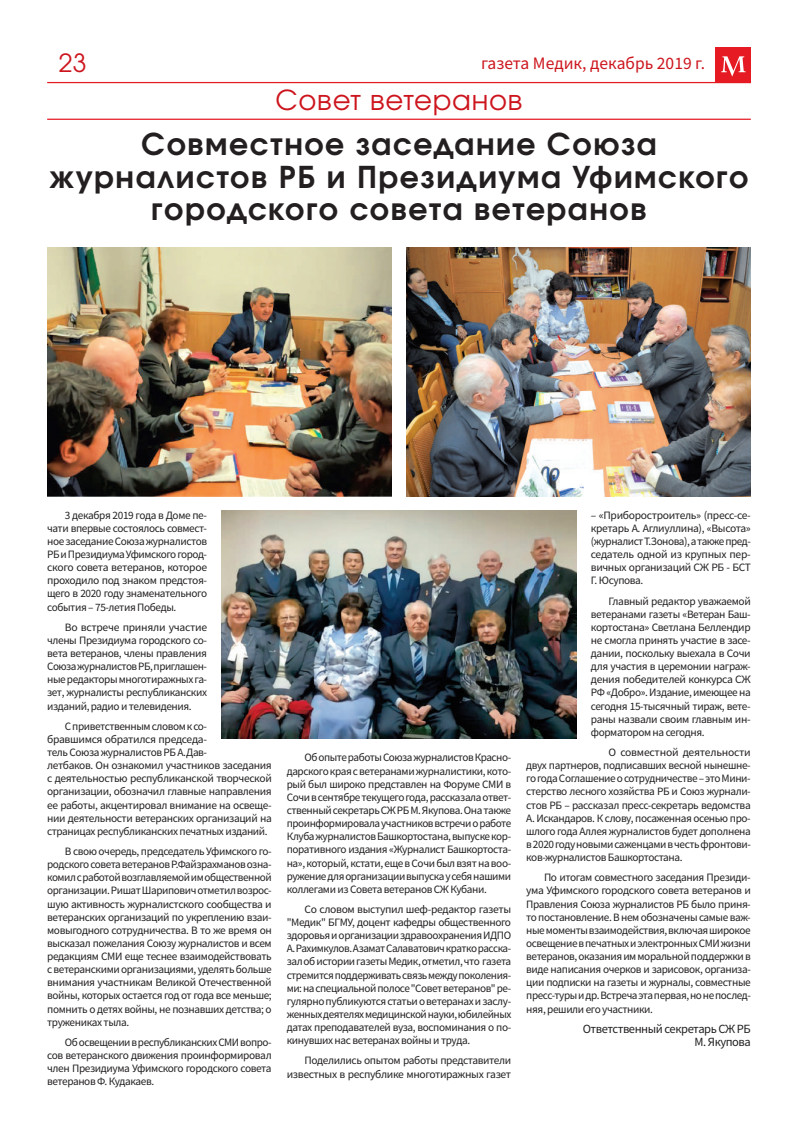
<style>
.page{position:relative;width:798px;height:1134px;background:#fff}
.page>*{position:absolute;margin:0;border:0;box-sizing:border-box;transform-origin:0 0}
.t1{font:700 30px/32.5px "Evolventa";letter-spacing:.05em;color:#231f20;text-align:center}
.t2{font:27.5px "Evolventa";letter-spacing:.025em;color:#cd151d}
.t3{font:25px "Evolventa";color:#cd151d}
.t4{font:17.5px "Source Sans Pro";color:#cd151d}
.t5{font:12.5px/13.1px "Source Sans Pro";letter-spacing:-.035em;color:#231f20;text-align:right}
.t6{font:11.25px/13.1px "Source Sans Pro";letter-spacing:-.035em;color:#231f20;text-align:justify}
</style>
<div class="page">
<div style="left:715px;top:47px;width:35px;height:36px;background:#e51a23"></div>
<svg style="left:721px;top:56px;width:24px;height:21px"></svg>
<hr style="left:47px;top:82px;width:703px;height:1px;background:#e51a23">
<hr style="left:47px;top:119px;width:703px;height:1px;background:#e51a23">
<img style="left:47px;top:247px;width:345px;height:249px">
<img style="left:406px;top:247px;width:344px;height:249px">
<img style="left:221px;top:510px;width:355px;height:229px">
<h3 class="t3" style="left:59px;top:48px;width:29px">23</h3>
<h3 class="t4" style="left:481px;top:52px;width:225px">газета Медик, декабрь 2019 г.</h3>
<h2 class="t2" style="left:275px;top:83px;width:248px">Совет ветеранов</h2>
<h1 class="t1" style="left:50px;top:128px;width:700px">Совместное заседание Союза журналистов РБ и Президиума Уфимского городского совета ветеранов</h1>
<p class="t6" style="left:47px;top:508px;width:161px;text-indent:18px">3 декабря 2019 года в Доме пе&shy;чати впервые состоялось совмест&shy;ное заседание Союза журналистов РБ и Президиума Уфимского город&shy;ского совета ветеранов, которое проходило под знаком предстоя&shy;щего в 2020 году знаменательного события – 75-летия Победы.</p>
<p class="t6" style="left:47px;top:620px;width:161px;text-indent:18px">Во встрече приняли участие члены Президиума городского со&shy;вета ветеранов, члены правления Союза журналистов РБ, приглашен&shy;ные редакторы многотиражных га&shy;зет, журналисты республиканских изданий, радио и телевидения.</p>
<p class="t6" style="left:47px;top:719px;width:226px;text-align:left;text-indent:18px">С приветственным словом к со-<br>бравшимся обратился председа-<br>тель Союза журналистов РБ А.Дав-<br>летбаков. Он ознакомил участников заседания с деятельностью республиканской творческой организации, обозначил главные направления ее работы, акцентировал внимание на освеще&shy;нии деятельности ветеранских организаций на страницах республиканских печатных изданий.</p>
<p class="t6" style="left:47px;top:845px;width:226px;text-indent:18px">В свою очередь, председатель Уфимского го&shy;родского совета ветеранов Р.Файзрахманов озна&shy;комил с работой возглавляемой им общественной организации. Ришат Шарипович отметил возрос&shy;шую активность журналистского сообщества и ветеранских организаций по укреплению взаи&shy;мовыгодного сотрудничества. В то же время он высказал пожелания Союзу журналистов и всем редакциям СМИ еще теснее взаимодействовать с ветеранскими организациями, уделять больше внимания участникам Великой Отечественной войны, которых остается год от года все меньше; помнить о детях войны, не познавших детства; о тружениках тыла.</p>
<p class="t6" style="left:47px;top:1035px;width:226px;text-indent:18px">Об освещении в республиканских СМИ вопро&shy;сов ветеранского движения проинформировал член Президиума Уфимского городского совета ветеранов Ф. Кудакаев.</p>
<p class="t6" style="left:286px;top:751px;width:226px;text-indent:18px">Об опыте работы Союза журналистов Красно&shy;дарского края с ветеранами журналистики, кото&shy;рый был широко представлен на Форуме СМИ в Сочи в сентябре текущего года, рассказала ответ&shy;ственный секретарь СЖ РБ М. Якупова. Она также проинформировала участников встречи о работе Клуба журналистов Башкортостана, выпуске кор&shy;поративного издания «Журналист Башкортоста&shy;на», который, кстати, еще в Сочи был взят на воо&shy;ружение для организации выпуска у себя нашими коллегами из Совета ветеранов СЖ Кубани.</p>
<p class="t6" style="left:286px;top:902px;width:226px;text-indent:18px">Со словом выступил шеф-редактор газеты "Медик" БГМУ, доцент кафедры общественного здоровья и организации здравоохранения ИДПО А. Рахимкулов. Азамат Салаватович кратко расска&shy;зал об истории газеты Медик, отметил, что газета стремится поддерживать связь между поколения&shy;ми: на специальной полосе "Совет ветеранов" ре&shy;гулярно публикуются статьи о ветеранах и заслу&shy;женных деятелях медицинской науки, юбилейных датах преподавателей вуза, воспоминания о по&shy;кинувших нас ветеранах войны и труда.</p>
<p class="t6" style="left:286px;top:1054px;width:226px;text-align:right">Поделились опытом работы представители известных в республике многотиражных газет</p>
<p class="t6" style="left:590px;top:508px;width:161px">– «Приборостроитель» (пресс-се&shy;кретарь А. Аглиуллина), «Высота» (журналист Т.Зонова), а также пред&shy;седатель одной из крупных пер&shy;вичных организаций СЖ РБ - БСТ Г. Юсупова.</p>
<p class="t6" style="left:590px;top:594px;width:161px;text-indent:18px">Главный редактор уважаемой ветеранами газеты «Ветеран Баш&shy;кортостана» Светлана Беллендир не смогла принять участие в засе&shy;дании, поскольку выехала в Сочи для участия в церемонии награж&shy;дения победителей конкурса СЖ РФ «Добро». Издание, имеющее на сегодня 15-тысячный тираж, вете&shy;раны назвали своим главным ин&shy;форматором на сегодня.</p>
<p class="t6" style="left:526px;top:746px;width:226px;text-indent:82px">О совместной деятельности двух партнеров, подписавших весной нынешне&shy;го года Соглашение о сотрудничестве – это Мини&shy;стерство лесного хозяйства РБ и Союз журнали&shy;стов РБ – рассказал пресс-секретарь ведомства А. Искандаров. К слову, посаженная осенью про&shy;шлого года Аллея журналистов будет дополнена в 2020 году новыми саженцами в честь фронтови&shy;ков-журналистов Башкортостана.</p>
<p class="t6" style="left:526px;top:871px;width:226px;text-indent:18px">По итогам совместного заседания Президи&shy;ума Уфимского городского совета ветеранов и Правления Союза журналистов РБ было приня&shy;то постановление. В нем обозначены самые важ&shy;ные моменты взаимодействия, включая широкое освещение в печатных и электронных СМИ жизни ветеранов, оказания им моральной поддержки в виде написания очерков и зарисовок, организа&shy;ции подписки на газеты и журналы, совместные пресс-туры и др. Встреча эта первая, но не послед&shy;няя, решили его участники.</p>
<p class="t5" style="left:582px;top:1022px;width:169px">Ответственный секретарь СЖ РБ<br>М. Якупова</p>
</div>
